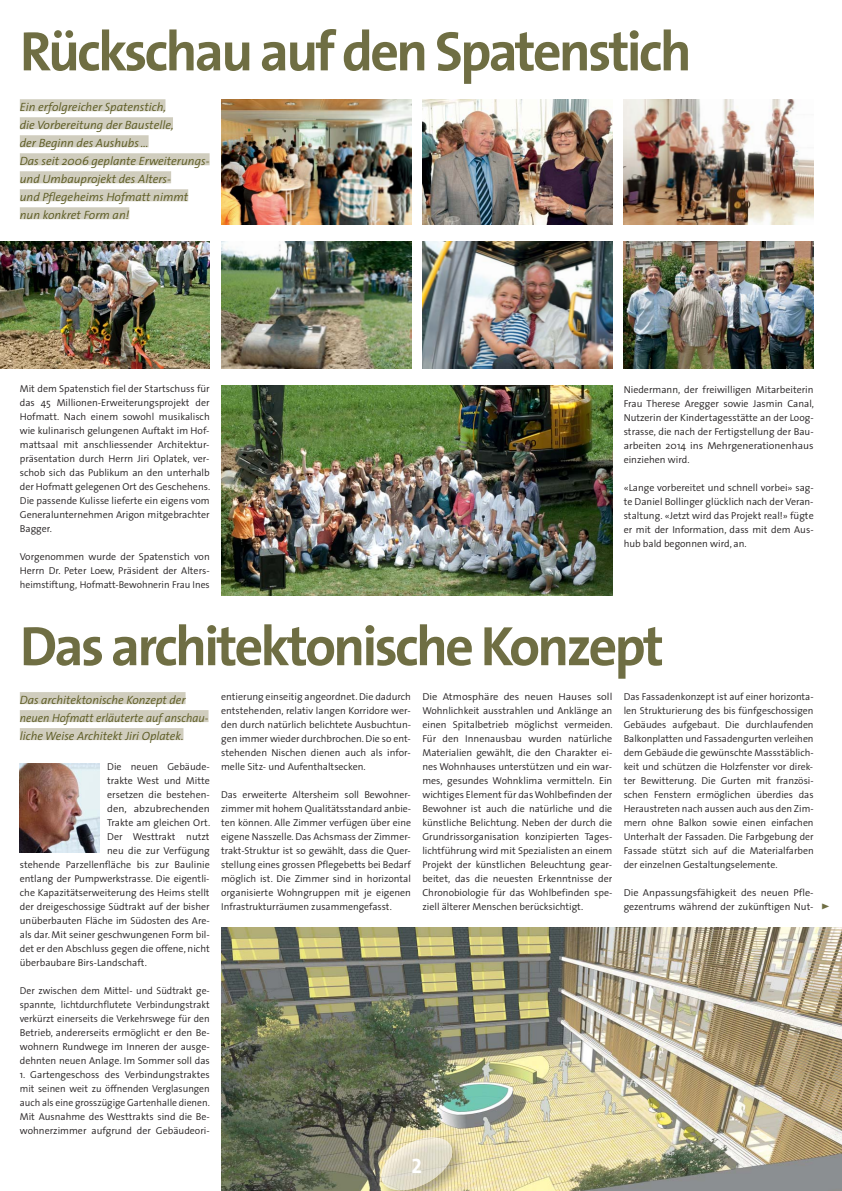
<style>
.page{position:relative;width:842px;height:1191px;background:#fff}
.page>*{position:absolute;margin:0;border:0;box-sizing:border-box;transform-origin:0 0}
.t1{font:700 56px "The Sans";letter-spacing:-.05em;color:#6f6e43}
.t2{font:21px "The Sans Bold Caps";color:#fff}
.t3{font:italic 300 12px/18px "The Sans";color:#59581f}
.t4{font:300 10px/14px "The Sans";color:#231f20;text-align:justify}
.t5{font:300 10px/14px "The Sans";color:#231f20;text-align:justify;scale:1.05 1}
.t6{font:6px "Universal Newswith Comm Pi";color:#6f6e43;scale:1.2 1}
</style>
<div class="page">
<img style="left:0;top:241px;width:210px;height:128px">
<div style="left:20px;top:99px;width:145px;height:12px;background:#d0cdbe"></div>
<div style="left:20px;top:117px;width:153px;height:12px;background:#d0cdbe"></div>
<div style="left:20px;top:135px;width:129px;height:12px;background:#d0cdbe"></div>
<div style="left:20px;top:153px;width:190px;height:12px;background:#d0cdbe"></div>
<div style="left:20px;top:171px;width:151px;height:12px;background:#d0cdbe"></div>
<div style="left:20px;top:189px;width:168px;height:12px;background:#d0cdbe"></div>
<div style="left:20px;top:207px;width:109px;height:12px;background:#d0cdbe"></div>
<div style="left:20px;top:692px;width:166px;height:12px;background:#d0cdbe"></div>
<div style="left:20px;top:710px;width:189px;height:12px;background:#d0cdbe"></div>
<div style="left:20px;top:728px;width:163px;height:12px;background:#d0cdbe"></div>
<img style="left:624px;top:99px;width:190px;height:125px">
<img style="left:221px;top:99px;width:190px;height:125px">
<img style="left:422px;top:99px;width:190px;height:125px">
<img style="left:624px;top:241px;width:190px;height:128px">
<img style="left:221px;top:241px;width:190px;height:128px">
<img style="left:422px;top:241px;width:190px;height:127px">
<img style="left:221px;top:386px;width:391px;height:209px">
<img style="left:221px;top:927px;width:621px;height:264px">
<img style="left:20px;top:763px;width:79px;height:90px">
<img style="left:363px;top:1117px;width:119px;height:74px">
<img style="left:381px;top:1137px;width:72px;height:53px">
<h1 class="t1" style="left:20px;top:30px;width:673px">Rückschau auf den Spatenstich</h1>
<p class="t3" style="left:20px;top:99px;width:191px">Ein erfolgreicher Spatenstich,<br>die Vorbereitung der Baustelle,<br>der Beginn des Aushubs …<br>Das seit 2006 geplante Erweiterungs&shy;und Umbauprojekt des Alters-<br>und Pflegeheims Hofmatt nimmt nun konkret Form an!</p>
<p class="t4" style="left:20px;top:383px;width:192px">Mit dem Spatenstich fiel der Startschuss für das 45 Millionen-Erweiterungsprojekt der Hofmatt. Nach einem sowohl musikalisch wie kulinarisch gelungenen Auftakt im Hof&shy;mattsaal mit anschliessender Architektur&shy;präsentation durch Herrn Jiri Oplatek, ver&shy;schob sich das Publikum an den unterhalb der Hofmatt gelegenen Ort des Geschehens.<br>Die passende Kulisse lieferte ein eigens vom Generalunternehmen Arigon mitgebrachter Bagger.</p>
<p class="t4" style="left:20px;top:551px;width:191px">Vorgenommen wurde der Spatenstich von Herrn Dr. Peter Loew, Präsident der Alters&shy;heimstiftung, Hofmatt-Bewohnerin Frau Ines</p>
<p class="t4" style="left:624px;top:384px;width:192px">Niedermann, der freiwilligen Mitarbeiterin Frau Therese Aregger sowie Jasmin Canal, Nutzerin der Kindertagesstätte an der Loog&shy;strasse, die nach der Fertigstellung der Bau&shy;arbeiten 2014 ins Mehrgenerationenhaus einziehen wird.</p>
<p class="t4" style="left:624px;top:482px;width:192px">«Lange vorbereitet und schnell vorbei» sag&shy;te Daniel Bollinger glücklich nach der Veran&shy;staltung. «Jetzt wird das Projekt real!» fügte er mit der Information, dass mit dem Aus&shy;hub bald begonnen wird, an.</p>
<h1 class="t1" style="left:20px;top:624px;width:646px">Das architektonische Konzept</h1>
<p class="t3" style="left:20px;top:692px;width:190px">Das architektonische Konzept der neuen Hofmatt erläuterte auf anschau&shy;liche Weise Architekt Jiri Oplatek.</p>
<p class="t4" style="left:107px;top:760px;width:104px">Die neuen Gebäude-</p>
<p class="t4" style="left:107px;top:774px;width:104px">trakte West und Mitte</p>
<p class="t4" style="left:107px;top:788px;width:104px">ersetzen die bestehen-</p>
<p class="t5" style="left:107px;top:802px;width:99px">den, abzubrechenden</p>
<p class="t4" style="left:107px;top:816px;width:104px">Trakte am gleichen Ort.</p>
<p class="t4" style="left:107px;top:830px;width:104px">Der Westtrakt nutzt</p>
<p class="t4" style="left:107px;top:844px;width:104px">neu die zur Verfügung</p>
<p class="t4" style="left:20px;top:858px;width:191px">stehende Parzellenfläche bis zur Baulinie</p>
<p class="t4" style="left:20px;top:872px;width:191px">entlang der Pumpwerkstrasse. Die eigentli-</p>
<p class="t4" style="left:20px;top:886px;width:191px">che Kapazitätserweiterung des Heims stellt</p>
<p class="t4" style="left:20px;top:900px;width:191px">der dreigeschossige Südtrakt auf der bisher</p>
<p class="t4" style="left:20px;top:914px;width:191px">unüberbauten Fläche im Südosten des Are-</p>
<p class="t4" style="left:20px;top:928px;width:191px">als dar. Mit seiner geschwungenen Form bil-</p>
<p class="t4" style="left:20px;top:942px;width:191px">det er den Abschluss gegen die offene, nicht</p>
<p class="t4" style="left:20px;top:956px;width:129px">überbaubare Birs-Landschaft.</p>
<p class="t4" style="left:20px;top:984px;width:191px">Der zwischen dem Mittel- und Südtrakt ge&shy;spannte, lichtdurchflutete Verbindungstrakt verkürzt einerseits die Verkehrswege für den Betrieb, andererseits ermöglicht er den Be&shy;wohnern Rundwege im Inneren der ausge&shy;dehnten neuen Anlage. Im Sommer soll das</p>
<p class="t4" style="left:20px;top:1068px;width:191px">1. Gartengeschoss des Verbindungstraktes mit seinen weit zu öffnenden Verglasungen auch als eine grosszügige Gartenhalle dienen.<br>Mit Ausnahme des Westtrakts sind die Be&shy;wohnerzimmer aufgrund der Gebäudeori-</p>
<p class="t4" style="left:221px;top:690px;width:191px">entierung einseitig angeordnet. Die dadurch entstehenden, relativ langen Korridore wer&shy;den durch natürlich belichtete Ausbuchtun&shy;gen immer wieder durchbrochen. Die so ent&shy;stehenden Nischen dienen auch als infor&shy;melle Sitz- und Aufenthaltsecken.</p>
<p class="t4" style="left:221px;top:788px;width:191px">Das erweiterte Altersheim soll Bewohner&shy;zimmer mit hohem Qualitätsstandard anbie&shy;ten können. Alle Zimmer verfügen über eine eigene Nasszelle. Das Achsmass der Zimmer&shy;trakt-Struktur ist so gewählt, dass die Quer&shy;stellung eines grossen Pflegebetts bei Bedarf möglich ist. Die Zimmer sind in horizontal organisierte Wohngruppen mit je eigenen Infrastrukturräumen zusammengefasst.</p>
<p class="t5" style="left:422px;top:690px;width:183px">Die Atmosphäre des neuen Hauses soll Wohnlichkeit ausstrahlen und Anklänge an einen Spitalbetrieb möglichst vermeiden.<br>Für den Innenausbau wurden natürliche Materialien gewählt, die den Charakter ei&shy;nes Wohnhauses unterstützen und ein war&shy;mes, gesundes Wohnklima vermitteln. Ein wichtiges Element für das Wohlbefinden der Bewohner ist auch die natürliche und die künstliche Belichtung. Neben der durch die Grundrissorganisation konzipierten Tages&shy;lichtführung wird mit Spezialisten an einem Projekt der künstlichen Beleuchtung gear&shy;beitet, das die neuesten Erkenntnisse der Chronobiologie für das Wohlbefinden spe&shy;ziell älterer Menschen berücksichtigt.</p>
<p class="t4" style="left:624px;top:690px;width:192px">Das Fassadenkonzept ist auf einer horizonta&shy;len Strukturierung des bis fünfgeschossigen Gebäudes aufgebaut. Die durchlaufenden Balkonplatten und Fassadengurten verleihen dem Gebäude die gewünschte Massstäblich&shy;keit und schützen die Holzfenster vor direk&shy;ter Bewitterung. Die Gurten mit französi&shy;schen Fenstern ermöglichen überdies das Heraustreten nach aussen auch aus den Zim&shy;mern ohne Balkon sowie einen einfachen Unterhalt der Fassaden. Die Farbgebung der Fassade stützt sich auf die Materialfarben der einzelnen Gestaltungselemente.</p>
<p class="t4" style="left:624px;top:886px;width:191px">Die Anpassungsfähigkeit des neuen Pfle&shy;gezentrums während der zukünftigen Nut-</p>
<h2 class="t2" style="left:411px;top:1153px;width:12px">2</h2>
<p class="t6" style="left:822px;top:903px;width:8px">-</p>
</div>
